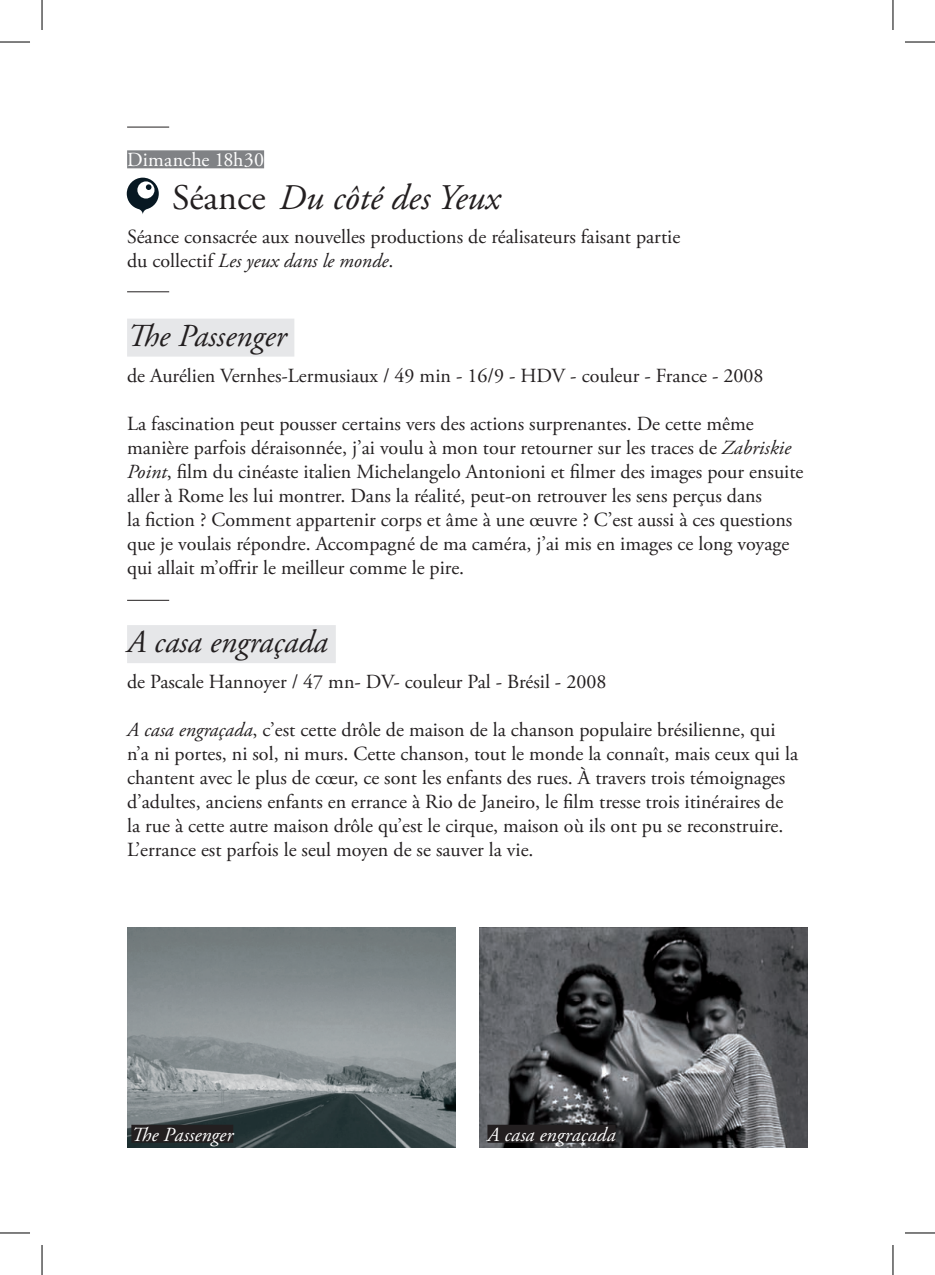
<style>
.page{position:relative;width:935px;height:1275px;background:#fff}
.page>*{position:absolute;margin:0;border:0;box-sizing:border-box;transform-origin:0 0}
.t1{font:italic 36px "Adobe Garamond Pro";color:#231f20}
.t2{font:italic 32px "Adobe Garamond Pro";color:#231f20}
.t3{font:20px/24px "Adobe Garamond Pro";color:#231f20}
.t4{font:italic 20px "Adobe Garamond Pro";letter-spacing:.01em;color:#fff}
.t5{font:20px "Adobe Garamond Pro";letter-spacing:.005em;color:#fff}
.s1{font-style:normal}
.s2{font-style:italic}
</style>
<div class="page">
<hr style="left:127px;top:127px;width:42px;height:1px;background:#231f20">
<svg style="left:127px;top:178px;width:32px;height:36px"></svg>
<div style="left:127px;top:150px;width:137px;height:18px;background:#808285"></div>
<div style="left:127px;top:318px;width:167px;height:38px;background:#e6e7e9"></div>
<div style="left:127px;top:625px;width:209px;height:38px;background:#e6e7e9"></div>
<hr style="left:127px;top:291px;width:42px;height:1px;background:#231f20">
<hr style="left:127px;top:600px;width:42px;height:1px;background:#231f20">
<img style="left:127px;top:927px;width:328px;height:221px">
<img style="left:479px;top:927px;width:328px;height:221px">
<div style="left:131px;top:1124px;width:102px;height:18px;background:#231f20"></div>
<div style="left:487px;top:1124px;width:128px;height:18px;background:#231f20"></div>
<hr style="left:0;top:42px;width:30px;height:1px;background:#000">
<hr style="left:904px;top:42px;width:30px;height:1px;background:#000">
<hr style="left:0;top:1232px;width:30px;height:1px;background:#000">
<hr style="left:904px;top:1232px;width:30px;height:1px;background:#000">
<hr style="left:42px;top:0;width:1px;height:30px;background:#000">
<hr style="left:42px;top:1245px;width:1px;height:30px;background:#000">
<hr style="left:892px;top:0;width:1px;height:30px;background:#000">
<hr style="left:892px;top:1245px;width:1px;height:30px;background:#000">
<p class="t5" style="left:127px;top:148px;width:138px">Dimanche 18h30</p>
<h1 class="t1" style="left:172px;top:176px;width:329px"><span class="s1">Séance</span> Du côté des Yeux</h1>
<p class="t3" style="left:127px;top:225px;width:554px">Séance consacrée aux nouvelles productions de réalisateurs faisant partie du collectif <span class="s2">Les yeux dans le monde</span>.</p>
<h2 class="t2" style="left:127px;top:316px;width:161px">The Passenger</h2>
<p class="t3" style="left:127px;top:364px;width:637px">de Aurélien Vernhes-Lermusiaux / 49 min - 16/9 - HDV - couleur - France - 2008</p>
<p class="t3" style="left:127px;top:412px;width:677px">La fascination peut pousser certains vers des actions surprenantes. De cette même manière parfois déraisonnée, j’ai voulu à mon tour retourner sur les traces de <span class="s2">Zabriskie Point</span>, film du cinéaste italien Michelangelo Antonioni et filmer des images pour ensuite aller à Rome les lui montrer. Dans la réalité, peut-on retrouver les sens perçus dans<br>la fiction ? Comment appartenir corps et âme à une œuvre ? C’est aussi à ces questions que je voulais répondre. Accompagné de ma caméra, j’ai mis en images ce long voyage qui allait m’offrir le meilleur comme le pire.</p>
<h2 class="t2" style="left:127px;top:623px;width:202px">A casa engraçada</h2>
<p class="t3" style="left:127px;top:670px;width:480px">de Pascale Hannoyer / 47 mn- DV- couleur Pal - Brésil - 2008</p>
<p class="t3" style="left:127px;top:718px;width:672px"><span class="s2">A casa engraçada</span>, c’est cette drôle de maison de la chanson populaire brésilienne, qui n’a ni portes, ni sol, ni murs. Cette chanson, tout le monde la connaît, mais ceux qui la chantent avec le plus de cœur, ce sont les enfants des rues. À travers trois témoignages d’adultes, anciens enfants en errance à Rio de Janeiro, le film tresse trois itinéraires de la rue à cette autre maison drôle qu’est le cirque, maison où ils ont pu se reconstruire.<br>L’errance est parfois le seul moyen de se sauver la vie.</p>
<p class="t4" style="left:131px;top:1122px;width:103px">The Passenger</p>
<p class="t4" style="left:487px;top:1122px;width:130px">A casa engraçada</p>
</div>
